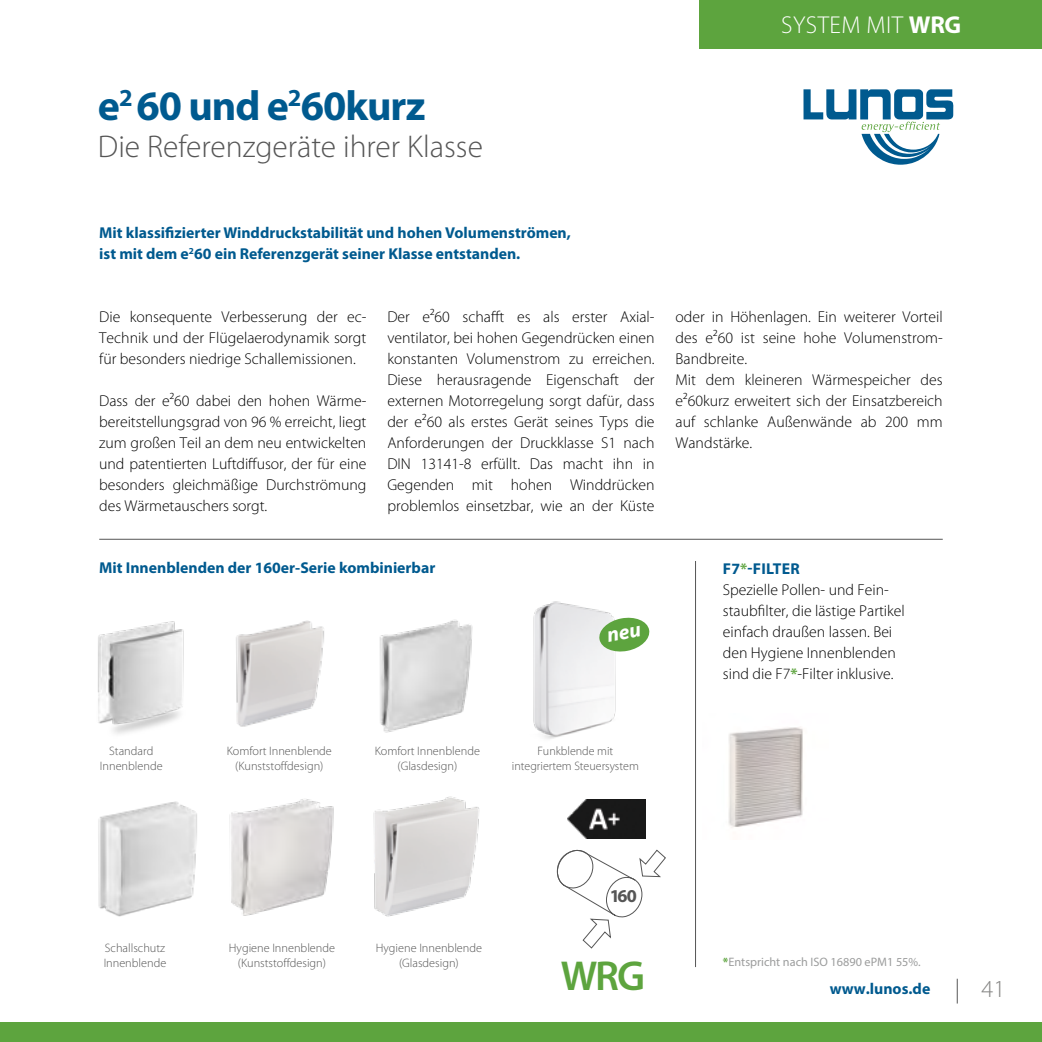
<style>
.page{position:relative;width:1042px;height:1042px;background:#fff}
.page>*{position:absolute;margin:0;border:0;box-sizing:border-box;transform-origin:0 0}
.Ueberschrift_gross{font:700 42px "Myriad Pro";letter-spacing:-.025em;color:#005a8f}
.Einf__Abs{font:600 42px "Myriad Pro";color:#5da43e}
.Ueberschrift_gross-2{font:300 31.5px "Myriad Pro";color:#565656}
.t1{font:300 24.5px "Myriad Pro";letter-spacing:.02em;color:#fff}
.t2{font:300 24.5px "Myriad Pro";color:#878786}
.Fließtext{font:700 18.2px "Myriad Pro";color:#565656}
.t3{font:300 15.75px/21px "Myriad Pro";color:#000;text-align:justify}
.t4{font:700 15.75px "Myriad Pro";color:#005a8f}
.t5{font:700 15.75px "Myriad Pro";letter-spacing:.02em;color:#005a8f}
.Absatnd24erSchrift{font:300 12.25px "Myriad Pro";color:#565656}
.Fließtext-2{font:12.25px "Myriad Pro";color:#9c9d9d}
.s1{font-weight:700}
.s2{color:#5da43e}
.s3{font-weight:700;color:#5da43e}
</style>
<div class="page">
<img style="left:728px;top:727px;width:75px;height:101px">
<div style="left:0;top:1022px;width:1042px;height:20px;background:#5da43e"></div>
<img style="left:567px;top:799px;width:79px;height:39px">
<div style="left:699px;top:0;width:343px;height:49px;background:#5da43e"></div>
<img style="left:98px;top:801px;width:99px;height:116px">
<img style="left:236px;top:620px;width:88px;height:107px">
<img style="left:98px;top:621px;width:86px;height:113px">
<hr style="left:99px;top:539px;width:844px;height:1px;background:#565656">
<img style="left:379px;top:619px;width:94px;height:114px">
<svg style="left:803px;top:89px;width:150px;height:76px"></svg>
<img style="left:229px;top:799px;width:89px;height:117px">
<img style="left:318px;top:796px;width:161px;height:121px">
<hr style="left:695px;top:561px;width:1px;height:406px;background:#565656">
<svg style="left:556px;top:849px;width:110px;height:99px"></svg>
<img style="left:533px;top:601px;width:83px;height:138px">
<svg style="left:957px;top:978px;width:1px;height:25px"></svg>
<svg style="left:598px;top:616px;width:52px;height:37px"></svg>
<p class="Ueberschrift_gross" style="left:98px;top:82px;width:329px">e<sup>2</sup> 60 und e<sup>2</sup>60kurz</p>
<p class="Ueberschrift_gross-2" style="left:98px;top:130px;width:386px">Die Referenzgeräte ihrer Klasse</p>
<p class="t4" style="left:99px;top:224px;width:473px">Mit klassifizierter Winddruckstabilität und hohen Volumenströmen,</p>
<p class="t4" style="left:99px;top:245px;width:423px">ist mit dem e<sup>2</sup>60 ein Referenzgerät seiner Klasse entstanden.</p>
<p class="t1" style="left:781px;top:11px;width:181px">SYSTEM MIT <span class="s1">WRG</span></p>
<p class="t3" style="left:99px;top:306px;width:269px">Die konsequente Verbesserung der ec-Technik und der Flügelaerodynamik sorgt für besonders niedrige Schallemissionen.</p>
<p class="t3" style="left:99px;top:390px;width:269px">Dass der e²60 dabei den hohen Wärme&shy;bereitstellungsgrad von 96 % erreicht, liegt zum großen Teil an dem neu entwickelten und patentierten Luftdiffusor, der für eine besonders gleichmäßige Durchströmung des Wärmetauschers sorgt.</p>
<p class="t3" style="left:387px;top:306px;width:269px">Der e²60 schafft es als erster Axial&shy;ventilator, bei hohen Gegendrücken einen konstanten Volumenstrom zu erreichen.<br>Diese herausragende Eigenschaft der externen Motorregelung sorgt dafür, dass der e²60 als erstes Gerät seines Typs die Anforderungen der Druckklasse S1 nach DIN 13141-8 erfüllt. Das macht ihn in Gegenden mit hohen Winddrücken problemlos einsetzbar, wie an der Küste</p>
<p class="t3" style="left:675px;top:306px;width:269px">oder in Höhenlagen. Ein weiterer Vorteil des e²60 ist seine hohe Volumenstrom-Bandbreite.</p>
<p class="t3" style="left:675px;top:369px;width:269px">Mit dem kleineren Wärmespeicher des e²60kurz erweitert sich der Einsatzbereich auf schlanke Außenwände ab 200 mm Wandstärke.</p>
<p class="t4" style="left:99px;top:559px;width:338px">Mit Innenblenden der 160er-Serie kombinierbar</p>
<p class="t5" style="left:723px;top:560px;width:79px">F7<span class="s2">*</span>-FILTER</p>
<p class="t3" style="left:723px;top:579px;width:183px;text-align:left">Spezielle Pollen- und Fein&shy;staubfilter, die lästige Partikel einfach draußen lassen. Bei den Hygiene Innenblenden sind die F7<span class="s3">*</span>-Filter inklusive.</p>
<p class="Absatnd24erSchrift" style="left:109px;top:744px;width:46px">Standard</p>
<p class="Absatnd24erSchrift" style="left:100px;top:759px;width:64px">Innenblende</p>
<p class="Absatnd24erSchrift" style="left:227px;top:744px;width:107px">Komfort Innenblende</p>
<p class="Absatnd24erSchrift" style="left:235px;top:759px;width:90px">(Kunststoffdesign)</p>
<p class="Absatnd24erSchrift" style="left:375px;top:744px;width:107px">Komfort Innenblende</p>
<p class="Absatnd24erSchrift" style="left:397px;top:759px;width:61px">(Glasdesign)</p>
<p class="Absatnd24erSchrift" style="left:537px;top:744px;width:77px">Funkblende mit</p>
<p class="Absatnd24erSchrift" style="left:512px;top:759px;width:128px">integriertem Steuersystem</p>
<p class="Fließtext" style="left:610px;top:885px;width:29px">160</p>
<p class="Absatnd24erSchrift" style="left:105px;top:941px;width:62px">Schallschutz</p>
<p class="Absatnd24erSchrift" style="left:104px;top:956px;width:64px">Innenblende</p>
<p class="Absatnd24erSchrift" style="left:229px;top:941px;width:108px">Hygiene Innenblende</p>
<p class="Absatnd24erSchrift" style="left:238px;top:956px;width:90px">(Kunststoffdesign)</p>
<p class="Absatnd24erSchrift" style="left:376px;top:941px;width:108px">Hygiene Innenblende</p>
<p class="Absatnd24erSchrift" style="left:399px;top:956px;width:61px">(Glasdesign)</p>
<p class="Fließtext-2" style="left:723px;top:955px;width:199px"><span class="s3">*</span>Entspricht nach ISO 16890 ePM1 55%.</p>
<p class="t4" style="left:830px;top:980px;width:102px">www.lunos.de</p>
<h3 class="t2" style="left:981px;top:975px;width:25px">41</h3>
<p class="Einf__Abs" style="left:561px;top:952px;width:86px">WRG</p>
</div>
